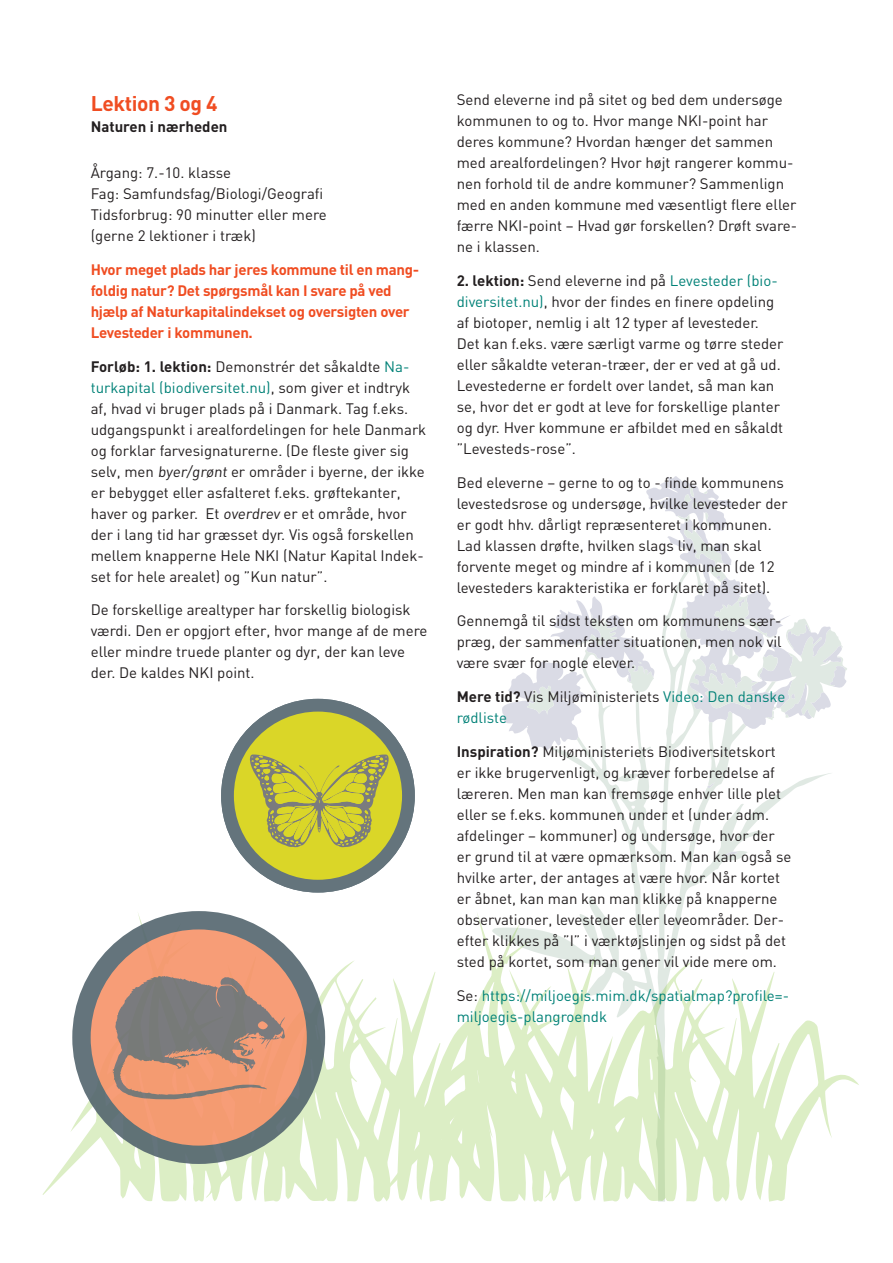
<style>
.page{position:relative;width:893px;height:1263px;background:#fff}
.page>*{position:absolute;margin:0;border:0;box-sizing:border-box;transform-origin:0 0}
.t1{font:700 21px "DIN";letter-spacing:-.02em;color:#f04d22}
.t2{font:15px/21px "DIN";color:#231f20}
.t3{font:700 15px/21px "DIN";letter-spacing:-.02em;color:#f04d22}
.t4{font:15px/21px "DIN";color:#008177}
.t5{font:700 15px "DIN";color:#231f20}
.s1{font-weight:700}
.s2{color:#008177}
.s3{font-weight:700;color:#231f20}
.s4{color:#231f20}
</style>
<div class="page">
<svg style="left:556px;top:751px;width:275px;height:160px"></svg>
<svg style="left:723px;top:851px;width:14px;height:6px"></svg>
<svg style="left:668px;top:902px;width:4px;height:4px"></svg>
<svg style="left:707px;top:782px;width:8px;height:6px"></svg>
<svg style="left:615px;top:773px;width:24px;height:9px"></svg>
<svg style="left:502px;top:476px;width:345px;height:275px"></svg>
<svg style="left:43px;top:911px;width:339px;height:291px"></svg>
<svg style="left:382px;top:911px;width:477px;height:291px"></svg>
<svg style="left:81px;top:920px;width:235px;height:235px;fill:#f49b77"></svg>
<div style="left:72px;top:911px;width:253px;height:253px;border:18px solid #53656e;border-radius:50%"></div>
<svg style="left:112px;top:975px;width:173px;height:124px"></svg>
<svg style="left:227px;top:705px;width:181px;height:181px;fill:#dad628"></svg>
<div style="left:221px;top:699px;width:194px;height:193px;border:13px solid #53656e;border-radius:50%"></div>
<svg style="left:250px;top:754px;width:139px;height:93px"></svg>
<p class="t1" style="left:91px;top:89px;width:128px">Lektion 3 og 4</p>
<p class="t5" style="left:91px;top:116px;width:138px">Naturen i nærheden</p>
<p class="t2" style="left:91px;top:162px;width:238px">Årgang: 7.-10. klasse<br>Fag: Samfundsfag/Biologi/Geografi<br>Tidsforbrug: 90 minutter eller mere (gerne 2 lektioner i træk)</p>
<p class="t3" style="left:91px;top:258px;width:330px">Hvor meget plads har jeres kommune til en mang&shy;foldig natur? Det spørgsmål kan I svare på ved hjælp af Naturkapitalindekset og oversigten over Levesteder i kommunen.</p>
<p class="t2" style="left:91px;top:356px;width:337px"><span class="s1">Forløb: 1. lektion:</span> Demonstrér det såkaldte <span class="s2">Na&shy;turkapital (biodiversitet.nu)</span>, som giver et indtryk af, hvad vi bruger plads på i Danmark. Tag f.eks. udgangspunkt i arealfordelingen for hele Danmark og forklar farvesignaturerne. (De fleste giver sig selv, men byer/grønt er områder i byerne, der ikke er bebygget eller asfalteret f.eks. grøftekanter, haver og parker. Et overdrev er et område, hvor der i lang tid har græsset dyr. Vis også forskellen mellem knapperne Hele NKI (Natur Kapital Indek&shy;set for hele arealet) og ”Kun natur”.</p>
<p class="t2" style="left:91px;top:600px;width:338px">De forskellige arealtyper har forskellig biologisk værdi. Den er opgjort efter, hvor mange af de mere eller mindre truede planter og dyr, der kan leve der. De kaldes NKI point.</p>
<p class="t2" style="left:457px;top:89px;width:342px">Send eleverne ind på sitet og bed dem undersøge kommunen to og to. Hvor mange NKI-point har deres kommune? Hvordan hænger det sammen med arealfordelingen? Hvor højt rangerer kommu&shy;nen forhold til de andre kommuner? Sammenlign med en anden kommune med væsentligt flere eller færre NKI-point – Hvad gør forskellen? Drøft svare&shy;ne i klassen.</p>
<p class="t2" style="left:457px;top:270px;width:328px"><span class="s1">2. lektion:</span> Send eleverne ind på <span class="s2">Levesteder (bio&shy;diversitet.nu)</span>, hvor der findes en finere opdeling af biotoper, nemlig i alt 12 typer af levesteder.<br>Det kan f.eks. være særligt varme og tørre steder eller såkaldte veteran-træer, der er ved at gå ud.<br>Levestederne er fordelt over landet, så man kan se, hvor det er godt at leve for forskellige planter og dyr. Hver kommune er afbildet med en såkaldt ”Levesteds-rose”.</p>
<p class="t2" style="left:457px;top:472px;width:333px">Bed eleverne – gerne to og to - finde kommunens levestedsrose og undersøge, hvilke levesteder der er godt hhv. dårligt repræsenteret i kommunen.<br>Lad klassen drøfte, hvilken slags liv, man skal forvente meget og mindre af i kommunen (de 12 levesteders karakteristika er forklaret på sitet).</p>
<p class="t2" style="left:457px;top:611px;width:326px;text-align:justify">Gennemgå til sidst teksten om kommunens sær&shy;præg, der sammenfatter situationen, men nok vil være svær for nogle elever.</p>
<p class="t4" style="left:457px;top:686px;width:330px"><span class="s3">Mere tid?</span> <span class="s4">Vis Miljøministeriets</span> Video: Den danske rødliste</p>
<p class="t2" style="left:457px;top:741px;width:336px"><span class="s1">Inspiration?</span> Miljøministeriets Biodiversitetskort er ikke brugervenligt, og kræver forberedelse af læreren. Men man kan fremsøge enhver lille plet eller se f.eks. kommunen under et (under adm. afdelinger – kommuner) og undersøge, hvor der er grund til at være opmærksom. Man kan også se hvilke arter, der antages at være hvor. Når kortet er åbnet, kan man kan man klikke på knapperne observationer, levesteder eller leveområder. Der&shy;efter klikkes på ”I” i værktøjslinjen og sidst på det sted på kortet, som man gener vil vide mere om.</p>
<p class="t4" style="left:457px;top:985px;width:334px"><span class="s4">Se:</span> https://miljoegis.mim.dk/spatialmap?profile=- miljoegis-plangroendk</p>
</div>
